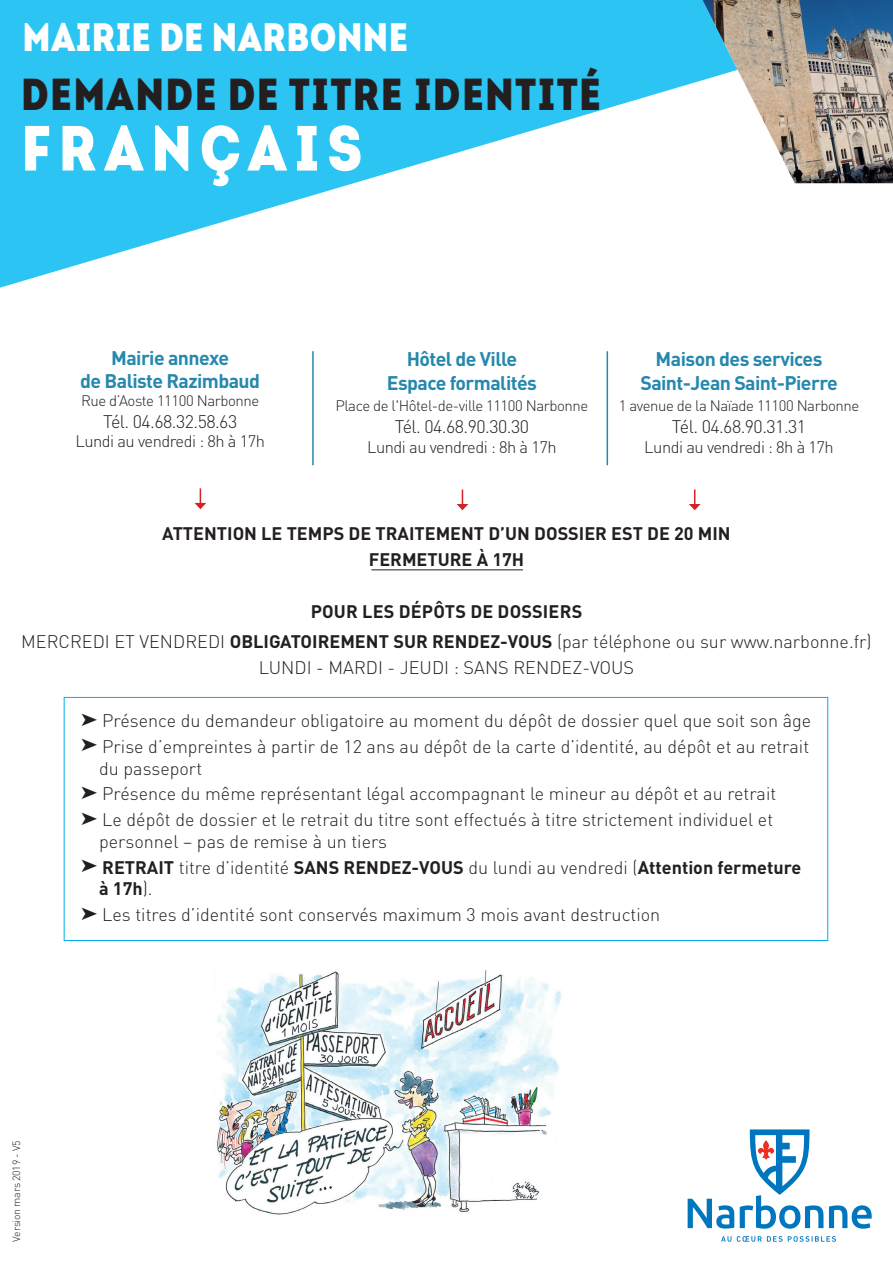
<style>
.page{position:relative;width:893px;height:1263px;background:#fff}
.page>*{position:absolute;margin:0;border:0;box-sizing:border-box;transform-origin:0 0}
.t1{font:63.75px "Intro Cond Black Free";letter-spacing:.12em;color:#fff}
.t2{font:44.85px "Intro Cond Black Free";letter-spacing:.03em;color:#231f20}
.t3{font:39.6px "Intro Cond Black Free";letter-spacing:.01em;color:#fff}
.t4{font:700 19.5px/23.4px "DIN Pro";letter-spacing:-.03em;color:#2688ad;text-align:center}
.t5{font:300 18px/25.8px "DIN Pro";color:#231f20}
.t6{font:700 18px/25.8px "DIN Pro";color:#231f20;text-align:center}
.t7{font:300 18px "DIN Pro";letter-spacing:-.03em;color:#231f20}
.t8{font:300 16.5px "DIN Pro";letter-spacing:-.03em;color:#231f20}
.t9{font:300 15px "DIN Pro";letter-spacing:-.03em;color:#231f20}
.t10{font:300 10.5px "DIN";letter-spacing:-.02em;color:#231f20}
.s1{font-weight:300}
.s2{font-weight:700}
</style>
<div class="page">
<div style="left:64px;top:697px;width:764px;height:244px;border:1px solid #00aeef"></div>
<svg style="left:0;top:0;width:893px;height:288px;fill:#2bc4f3"></svg>
<img style="left:702px;top:0;width:191px;height:183px">
<hr style="left:312px;top:351px;width:2px;height:114px;background:#2688ad">
<hr style="left:607px;top:351px;width:1px;height:114px;background:#2688ad">
<svg style="left:457px;top:489px;width:11px;height:21px"></svg>
<svg style="left:689px;top:489px;width:12px;height:21px"></svg>
<svg style="left:195px;top:488px;width:11px;height:21px"></svg>
<svg style="left:721px;top:1236px;width:10px;height:6px"></svg>
<svg style="left:737px;top:1236px;width:45px;height:6px"></svg>
<svg style="left:788px;top:1236px;width:48px;height:6px"></svg>
<svg style="left:688px;top:1129px;width:184px;height:100px"></svg>
<img style="left:216px;top:970px;width:345px;height:245px">
<hr style="left:371px;top:569px;width:152px;height:1px;background:#231f20">
<h3 class="t3" style="left:22px;top:10px;width:387px">MAIRIE DE NARBONNE</h3>
<h2 class="t2" style="left:21px;top:64px;width:581px">DEMANDE DE TITRE IDENTITÉ</h2>
<h1 class="t1" style="left:21px;top:105px;width:343px">FRANÇAIS</h1>
<p class="t4" style="left:80px;top:345px;width:181px">Mairie annexe<br>de Baliste Razimbaud</p>
<p class="t9" style="left:81px;top:390px;width:180px">Rue d’Aoste 11100 Narbonne</p>
<p class="t7" style="left:103px;top:409px;width:136px">Tél. 04.68.32.58.63</p>
<p class="t8" style="left:75px;top:430px;width:191px">Lundi au vendredi : 8h à 17h</p>
<p class="t4" style="left:387px;top:347px;width:152px">Hôtel de Ville<br>Espace formalités</p>
<p class="t9" style="left:335px;top:395px;width:254px">Place de l'Hôtel-de-ville 11100 Narbonne</p>
<p class="t7" style="left:395px;top:414px;width:136px">Tél. 04.68.90.30.30</p>
<p class="t8" style="left:367px;top:435px;width:191px">Lundi au vendredi : 8h à 17h</p>
<p class="t4" style="left:640px;top:347px;width:199px">Maison des services<br>Saint-Jean Saint-Pierre</p>
<p class="t9" style="left:619px;top:395px;width:242px">1 avenue de la Naïade 11100 Narbonne</p>
<p class="t7" style="left:672px;top:414px;width:136px">Tél. 04.68.90.31.31</p>
<p class="t8" style="left:644px;top:435px;width:191px">Lundi au vendredi : 8h à 17h</p>
<p class="t6" style="left:162px;top:520px;width:570px">ATTENTION LE TEMPS DE TRAITEMENT D’UN DOSSIER EST DE 20 MIN<br>FERMETURE À 17H</p>
<p class="t6" style="left:21px;top:595px;width:852px;line-height:30.2px">POUR LES DÉPÔTS DE DOSSIERS<br><span class="s1">MERCREDI ET VENDREDI</span> OBLIGATOIREMENT SUR RENDEZ-VOUS <span class="s1">(par téléphone ou sur www.narbonne.fr)</span></p>
<p class="t5" style="left:259px;top:653px;width:377px">LUNDI - MARDI - JEUDI : SANS RENDEZ-VOUS</p>
<p class="t5" style="left:81px;top:707px;width:732px">➤ Présence du demandeur obligatoire au moment du dépôt de dossier quel que soit son âge ➤ Prise d’empreintes à partir de 12 ans au dépôt de la carte d’identité, au dépôt et au retrait</p>
<p class="t5" style="left:81px;top:754px;width:697px;text-indent:18px">du passeport<br>➤ Présence du même représentant légal accompagnant le mineur au dépôt et au retrait ➤ Le dépôt de dossier et le retrait du titre sont effectués à titre strictement individuel et</p>
<p class="t5" style="left:81px;top:828px;width:722px;text-indent:18px">personnel – pas de remise à un tiers<br>➤ <span class="s2">RETRAIT</span> titre d’identité <span class="s2">SANS RENDEZ-VOUS</span> du lundi au vendredi (<span class="s2">Attention fermeture</span></p>
<p class="t5" style="left:81px;top:875px;width:581px;text-indent:18px"><span class="s2">à 17h</span>).<br>➤ Les titres d’identité sont conservés maximum 3 mois avant destruction</p>
<p class="t10" style="left:10px;top:1242px;width:103px;rotate:-90deg">Version mars 2019 - V5</p>
</div>
